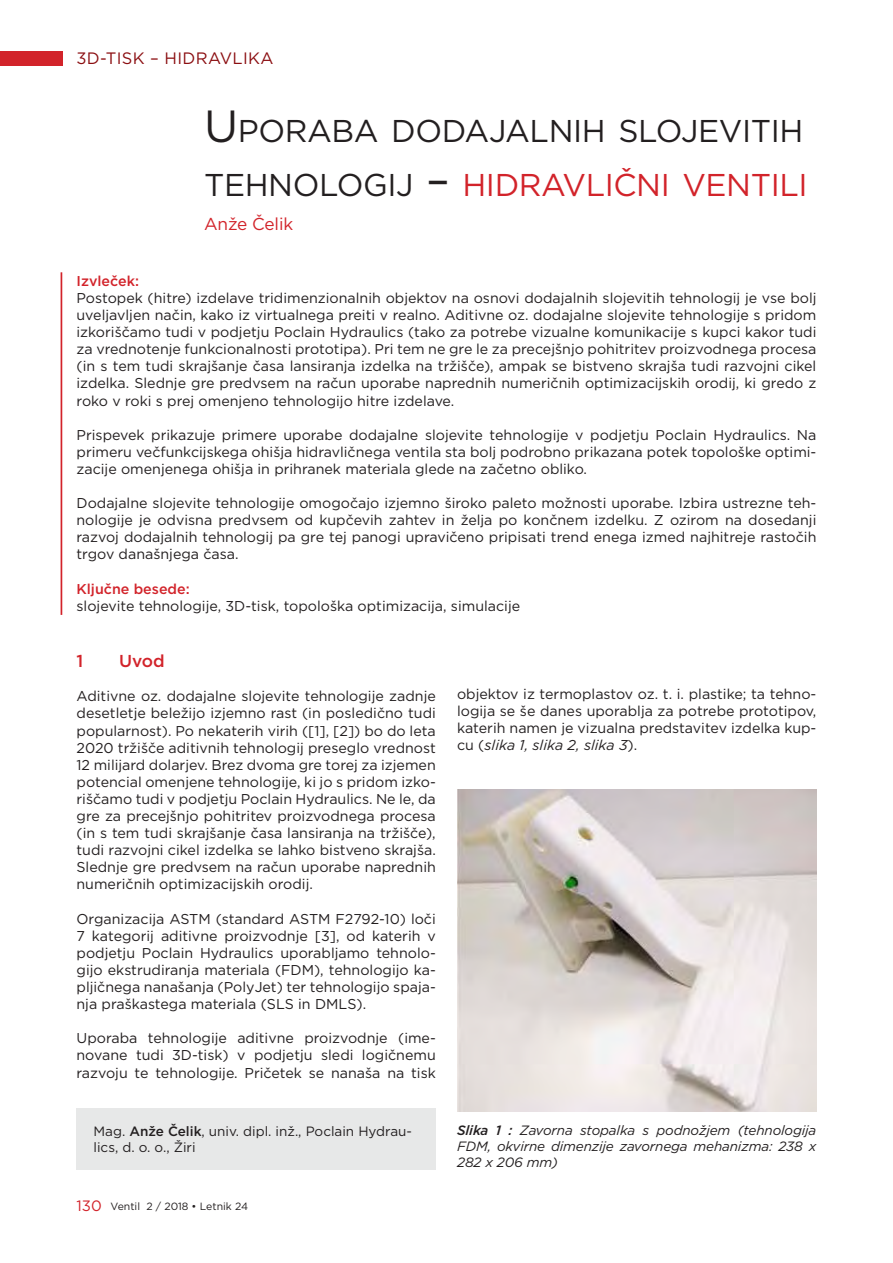
<style>
.page{position:relative;width:893px;height:1263px;background:#fff}
.page>*{position:absolute;margin:0;border:0;box-sizing:border-box;transform-origin:0 0}
.t1{font:45px "Gotham";color:#231f20}
.t2{font:31.5px/54px "Gotham";letter-spacing:-.015em;color:#231f20;text-align:right}
.t3{font:17.25px "Gotham";letter-spacing:-.01em;color:#d2232a}
.t4{font:500 17.25px "Gotham";color:#d2232a}
.t5{font:16.5px "Gotham";letter-spacing:.02em;color:#8b0e11}
.t6{font:15px "Gotham";color:#d2232a}
.t7{font:14.25px/17.1px "Gotham";color:#231f20;text-align:justify}
.t8{font:500 14.25px "Gotham";color:#d2232a}
.t9{font:italic 13.5px/16.2px "Gotham";letter-spacing:-.01em;color:#231f20;text-align:justify}
.t10{font:13.5px/16.2px "Gotham";color:#231f20}
.t11{font:10.5px "Gotham";color:#231f20}
.s1{font-size:45px}
.s2{color:#d2232a}
.s3{font-style:italic}
.s4{font-weight:500}
</style>
<div class="page">
<div style="left:0;top:51px;width:62px;height:14px;background:#d2232a"></div>
<div style="left:77px;top:1108px;width:359px;height:61px;background:#e7e8e8"></div>
<hr style="left:61px;top:272px;width:1px;height:343px;background:#d2232a">
<img style="left:457px;top:790px;width:359px;height:321px">
<p class="t5" style="left:77px;top:48px;width:198px">3D-TISK – HIDRAVLIKA</p>
<h1 class="t1" style="left:128px;top:98px;width:55px">U</h1>
<h2 class="t2" style="left:204px;top:103px;width:605px">PORABA DODAJALNIH SLOJEVITIH<br>TEHNOLOGIJ <span class="s1">–</span> <span class="s2">HIDRAVLIČNI VENTILI</span></h2>
<p class="t3" style="left:204px;top:213px;width:91px">Anže Čelik</p>
<p class="t8" style="left:77px;top:271px;width:64px">Izvleček:</p>
<p class="t7" style="left:77px;top:289px;width:741px">Postopek (hitre) izdelave tridimenzionalnih objektov na osnovi dodajalnih slojevitih tehnologij je vse bolj uveljavljen način, kako iz virtualnega preiti v realno. Aditivne oz. dodajalne slojevite tehnologije s pridom izkoriščamo tudi v podjetju Poclain Hydraulics (tako za potrebe vizualne komunikacije s kupci kakor tudi za vrednotenje funkcionalnosti prototipa). Pri tem ne gre le za precejšnjo pohitritev proizvodnega procesa (in s tem tudi skrajšanje časa lansiranja izdelka na tržišče), ampak se bistveno skrajša tudi razvojni cikel izdelka. Slednje gre predvsem na račun uporabe naprednih numeričnih optimizacijskih orodij, ki gredo z roko v roki s prej omenjeno tehnologijo hitre izdelave.</p>
<p class="t7" style="left:77px;top:426px;width:741px">Prispevek prikazuje primere uporabe dodajalne slojevite tehnologije v podjetju Poclain Hydraulics. Na primeru večfunkcijskega ohišja hidravličnega ventila sta bolj podrobno prikazana potek topološke optimi&shy;zacije omenjenega ohišja in prihranek materiala glede na začetno obliko.</p>
<p class="t7" style="left:77px;top:494px;width:741px">Dodajalne slojevite tehnologije omogočajo izjemno široko paleto možnosti uporabe. Izbira ustrezne teh&shy;nologije je odvisna predvsem od kupčevih zahtev in želja po končnem izdelku. Z ozirom na dosedanji razvoj dodajalnih tehnologij pa gre tej panogi upravičeno pripisati trend enega izmed najhitreje rastočih trgov današnjega časa.</p>
<p class="t8" style="left:77px;top:579px;width:115px">Ključne besede:</p>
<p class="t7" style="left:77px;top:597px;width:445px">slojevite tehnologije, 3D-tisk, topološka optimizacija, simulacije</p>
<p class="t4" style="left:77px;top:650px;width:8px">1</p>
<p class="t4" style="left:119px;top:650px;width:47px">Uvod</p>
<p class="t7" style="left:77px;top:687px;width:361px">Aditivne oz. dodajalne slojevite tehnologije zadnje desetletje beležijo izjemno rast (in posledično tudi popularnost). Po nekaterih virih ([1], [2]) bo do leta 2020 tržišče aditivnih tehnologij preseglo vrednost 12 milijard dolarjev. Brez dvoma gre torej za izjemen potencial omenjene tehnologije, ki jo s pridom izko&shy;riščamo tudi v podjetju Poclain Hydraulics. Ne le, da gre za precejšnjo pohitritev proizvodnega procesa (in s tem tudi skrajšanje časa lansiranja na tržišče), tudi razvojni cikel izdelka se lahko bistveno skrajša.<br>Slednje gre predvsem na račun uporabe naprednih numeričnih optimizacijskih orodij.</p>
<p class="t7" style="left:77px;top:910px;width:361px">Organizacija ASTM (standard ASTM F2792-10) loči 7 kategorij aditivne proizvodnje [3], od katerih v podjetju Poclain Hydraulics uporabljamo tehnolo&shy;gijo ekstrudiranja materiala (FDM), tehnologijo ka&shy;pljičnega nanašanja (PolyJet) ter tehnologijo spaja&shy;nja praškastega materiala (SLS in DMLS).</p>
<p class="t7" style="left:77px;top:1029px;width:361px">Uporaba tehnologije aditivne proizvodnje (ime&shy;novane tudi 3D-tisk) v podjetju sledi logičnemu razvoju te tehnologije. Pričetek se nanaša na tisk</p>
<p class="t7" style="left:457px;top:685px;width:361px">objektov iz termoplastov oz. t. i. plastike; ta tehno&shy;logija se še danes uporablja za potrebe prototipov, katerih namen je vizualna predstavitev izdelka kup&shy;cu (<span class="s3">slika 1, slika 2, slika 3</span>).</p>
<p class="t10" style="left:94px;top:1123px;width:320px">Mag. <span class="s4">Anže Čelik</span>, univ. dipl. inž., Poclain Hydrau&shy;lics, d. o. o., Žiri</p>
<p class="t9" style="left:457px;top:1122px;width:361px"><span class="s4">Slika 1 :</span> Zavorna stopalka s podnožjem (tehnologija FDM, okvirne dimenzije zavornega mehanizma: 238 x 282 x 206 mm)</p>
<p class="t6" style="left:77px;top:1196px;width:27px">130</p>
<p class="t11" style="left:111px;top:1199px;width:139px">Ventil 2 / 2018 • Letnik 24</p>
</div>
